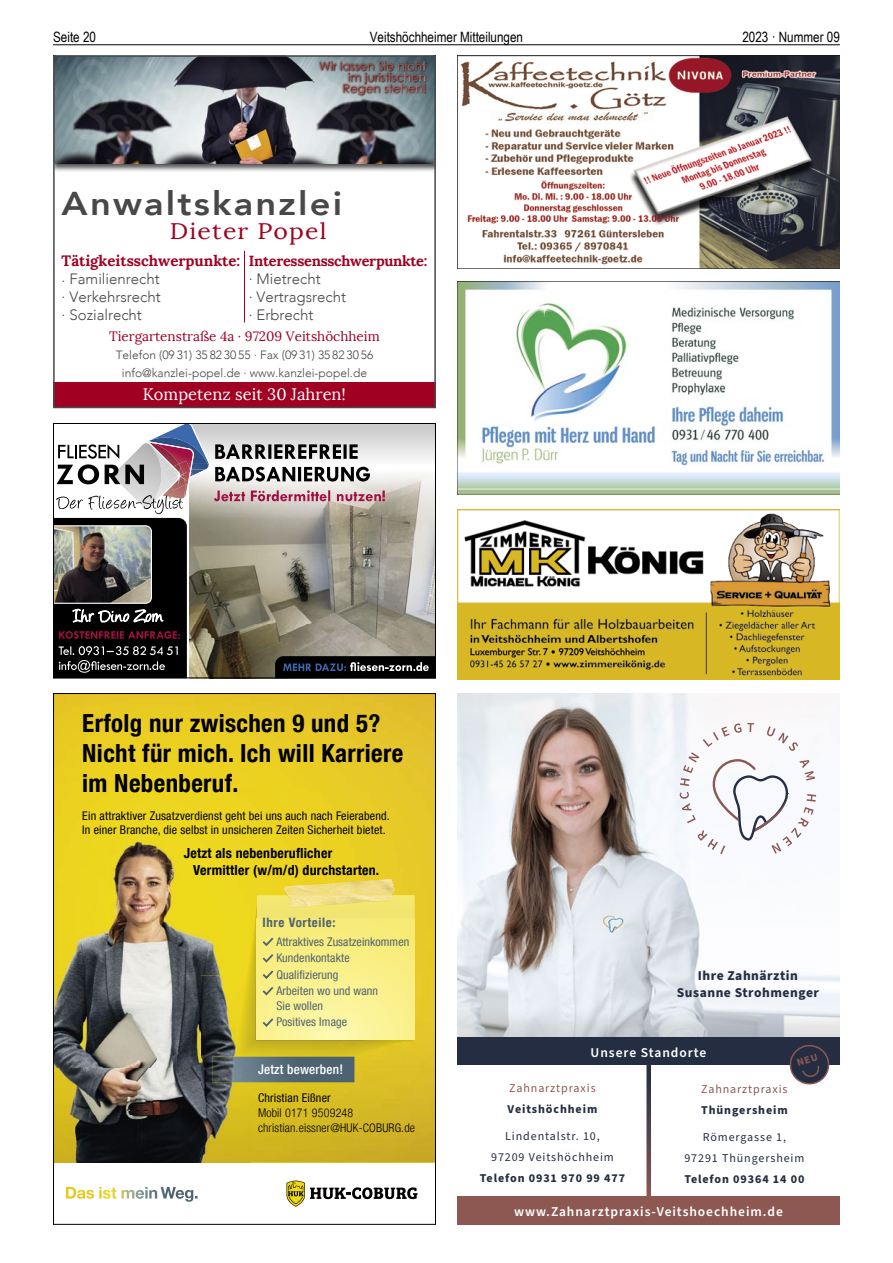
<style>
.page{position:relative;width:893px;height:1263px;background:#fff}
.page>*{position:absolute;margin:0;border:0;box-sizing:border-box;transform-origin:0 0}
.t1{font:800 33px "Avenir";letter-spacing:.06em;color:#484848;scale:1.1 1}
.t2{font:24.9px/30px "Helvetica Neuefor HUK 77 Bd Cn";letter-spacing:.015em;color:#000}
.t3{font:22.5px "Lora";letter-spacing:.05em;color:#a00022;scale:1.1 1}
.t4{font:16.5px "Lora";color:#fff}
.t5{font:300 15px/18px "Avenir";color:#484848;text-align:justify}
.t6{font:700 15px "Lora";color:#a00022}
.t7{font:700 14.55px "Lora";letter-spacing:-.02em;color:#a00022}
.t8{font:14.25px "Arial Narrow";color:#000}
.t9{font:13.8px/16.6px "Helvetica Neuefor HUK 77 Bd Cn";letter-spacing:.015em;color:#000}
.t10{font:600 13.5px "Source Sans Pro";letter-spacing:.07em;color:#fff}
.t11{font:13.5px "Lora";color:#a00022}
.t12{font:700 13.5px/16.5px "Source Sans Pro";letter-spacing:.04em;color:#242d41;text-align:center}
.t13{font:13.2px "Helvetica Neuefor HUK 67 Md Cn";letter-spacing:.015em;color:#fff}
.t14{font:12.9px "Helvetica Neuefor HUK 77 Bd Cn";letter-spacing:.045em;color:#4f6371}
.t15{font:12px/14.4px "Helvetica Neuefor HUK 57 Cn";letter-spacing:.015em;color:#000}
.t16{font:12px/16.4px "Helvetica Neuefor HUK 57 Cn";letter-spacing:.01em;color:#4f6371}
.t17{font:300 12px/18px "Avenir";color:#484848;text-align:center}
.t18{font:12px/21px "Source Sans Pro";letter-spacing:.075em;color:#242d41;text-align:center}
.t19{font:700 12px "Source Sans Pro";letter-spacing:.075em;color:#242d41}
.t20{font:12px/15px "Helvetica Neuefor HUK 47 Lt Cn";letter-spacing:.015em;color:#000}
.t21{font:12px "Source Sans Pro";letter-spacing:.075em;color:#8d5852}
</style>
<div class="page">
<hr style="left:53px;top:44px;width:787px;height:1px;background:#000">
<img style="left:56px;top:164px;width:377px;height:7px">
<img style="left:56px;top:58px;width:377px;height:106px">
<hr style="left:244px;top:251px;width:1px;height:71px;background:#a00022">
<div style="left:53px;top:383px;width:383px;height:25px;background:#a00022"></div>
<div style="left:53px;top:55px;width:383px;height:353px;border:2px solid #484848"></div>
<img style="left:457px;top:55px;width:383px;height:213px">
<img style="left:457px;top:282px;width:383px;height:212px">
<svg style="left:66px;top:1187px;width:127px;height:15px"></svg>
<img style="left:55px;top:695px;width:379px;height:280px">
<img style="left:250px;top:975px;width:184px;height:187px">
<svg style="left:287px;top:1180px;width:130px;height:27px"></svg>
<img style="left:250px;top:895px;width:7px;height:7px">
<img style="left:250px;top:1056px;width:163px;height:1px">
<img style="left:250px;top:1055px;width:163px;height:1px">
<img style="left:250px;top:1054px;width:163px;height:1px">
<img style="left:250px;top:1053px;width:162px;height:1px">
<img style="left:250px;top:909px;width:7px;height:50px">
<img style="left:251px;top:911px;width:1px;height:64px">
<img style="left:252px;top:913px;width:1px;height:62px">
<img style="left:253px;top:915px;width:4px;height:60px">
<img style="left:254px;top:918px;width:3px;height:57px">
<img style="left:255px;top:921px;width:2px;height:54px">
<img style="left:255px;top:975px;width:131px;height:67px">
<svg style="left:257px;top:919px;width:158px;height:121px;background:#f9f08a"></svg>
<div style="left:257px;top:895px;width:158px;height:24px;background:#f1e571"></div>
<img style="left:283px;top:880px;width:1px;height:12px">
<svg style="left:284px;top:879px;width:111px;height:28px;background:#efdd77"></svg>
<svg style="left:250px;top:1057px;width:104px;height:25px;background:#536876"></svg>
<img style="left:53px;top:1162px;width:197px;height:1px">
<img style="left:55px;top:816px;width:195px;height:346px">
<img style="left:237px;top:975px;width:1px;height:82px">
<img style="left:247px;top:959px;width:1px;height:16px">
<img style="left:238px;top:975px;width:1px;height:82px">
<img style="left:239px;top:975px;width:1px;height:81px">
<img style="left:240px;top:975px;width:10px;height:80px">
<img style="left:241px;top:975px;width:1px;height:79px">
<img style="left:242px;top:975px;width:1px;height:78px">
<img style="left:243px;top:975px;width:7px;height:77px">
<svg style="left:248px;top:959px;width:3px;height:17px"></svg>
<img style="left:244px;top:977px;width:6px;height:74px">
<img style="left:245px;top:983px;width:5px;height:67px">
<img style="left:246px;top:988px;width:4px;height:61px">
<img style="left:247px;top:996px;width:3px;height:52px">
<img style="left:248px;top:1005px;width:2px;height:41px">
<svg style="left:249px;top:1016px;width:2px;height:29px"></svg>
<svg style="left:241px;top:877px;width:14px;height:2px"></svg>
<img style="left:212px;top:1057px;width:38px;height:25px">
<svg style="left:261px;top:936px;width:14px;height:61px"></svg>
<svg style="left:261px;top:1016px;width:14px;height:12px"></svg>
<img style="left:55px;top:425px;width:379px;height:251px">
<div style="left:53px;top:423px;width:383px;height:255px;border:1px solid #000"></div>
<img style="left:457px;top:693px;width:383px;height:310px">
<svg style="left:680px;top:723px;width:136px;height:131px"></svg>
<div style="left:457px;top:1003px;width:383px;height:111px;background:#000;opacity:.14"></div>
<div style="left:457px;top:1037px;width:383px;height:73px;background:#242d41"></div>
<div style="left:457px;top:1065px;width:383px;height:131px;background:#fff"></div>
<svg style="left:646px;top:1065px;width:5px;height:131px"></svg>
<div style="left:457px;top:1196px;width:383px;height:29px;background:#8d5852"></div>
<img style="left:457px;top:509px;width:383px;height:170px">
<svg style="left:789px;top:1044px;width:41px;height:41px"></svg>
<p class="t8" style="left:53px;top:27px;width:44px">Seite 20</p>
<p class="t8" style="left:370px;top:27px;width:155px">Veitshöchheimer Mitteilungen</p>
<p class="t8" style="left:742px;top:27px;width:99px">2023 · Nummer 09</p>
<h1 class="t1" style="left:62px;top:177px;width:256px">Anwaltskanzlei</h1>
<h3 class="t3" style="left:170px;top:218px;width:144px">Dieter Popel</h3>
<p class="t6" style="left:62px;top:250px;width:180px">Tätigkeitsschwerpunkte:</p>
<p class="t5" style="left:62px;top:269px;width:101px">· Familienrecht · Verkehrsrecht · Sozialrecht</p>
<p class="t11" style="left:109px;top:328px;width:272px">Tiergartenstraße 4a · 97209 Veitshöchheim</p>
<p class="t17" style="left:116px;top:346px;width:259px">Telefon (09 31) 35 82 30 55 · Fax (09 31) 35 82 30 56 info@kanzlei-popel.de · www.kanzlei-popel.de</p>
<h3 class="t4" style="left:143px;top:385px;width:205px">Kompetenz seit 30 Jahren!</h3>
<p class="t7" style="left:249px;top:251px;width:180px">Interessensschwerpunkte:</p>
<p class="t5" style="left:249px;top:269px;width:99px;text-align:left">· Mietrecht<br>· Vertragsrecht · Erbrecht</p>
<h2 class="t2" style="left:82px;top:708px;width:323px">Erfolg nur zwischen 9 und 5?<br>Nicht für mich. Ich will Karriere im Nebenberuf.</h2>
<p class="t15" style="left:82px;top:808px;width:309px">Ein attraktiver Zusatzverdienst geht bei uns auch nach Feierabend.<br>In einer Branche, die selbst in unsicheren Zeiten Sicherheit bietet.</p>
<p class="t9" style="left:193px;top:845px;width:188px;text-indent:-9px">Jetzt als nebenberuflicher<br>Vermittler (w/m/d) durchstarten.</p>
<p class="t14" style="left:263px;top:915px;width:74px">Ihre Vorteile:</p>
<p class="t16" style="left:276px;top:933px;width:134px">Attraktives Zusatzeinkommen<br>Kundenkontakte<br>Qualifizierung<br>Arbeiten wo und wann</p>
<p class="t16" style="left:276px;top:997px;width:72px">Sie wollen<br>Positives Image</p>
<p class="t13" style="left:258px;top:1061px;width:86px">Jetzt bewerben!</p>
<p class="t15" style="left:258px;top:1090px;width:74px">Christian Eißner</p>
<p class="t20" style="left:258px;top:1105px;width:158px">Mobil 0171 9509248 christian.eissner@HUK-COBURG.de</p>
<p class="t12" style="left:677px;top:968px;width:144px">Ihre Zahnärztin<br>Susanne Strohmenger</p>
<p class="t10" style="left:591px;top:1043px;width:117px">Unsere Standorte</p>
<p class="t21" style="left:509px;top:1080px;width:88px">Zahnarztpraxis</p>
<p class="t19" style="left:508px;top:1101px;width:91px">Veitshöchheim</p>
<p class="t18" style="left:491px;top:1126px;width:124px">Lindentalstr. 10,<br>97209 Veitshöchheim</p>
<p class="t19" style="left:480px;top:1170px;width:147px">Telefon 0931 970 99 477</p>
<p class="t21" style="left:701px;top:1081px;width:88px">Zahnarztpraxis</p>
<p class="t19" style="left:701px;top:1102px;width:88px">Thüngersheim</p>
<p class="t18" style="left:684px;top:1127px;width:121px">Römergasse 1,<br>97291 Thüngersheim</p>
<p class="t19" style="left:684px;top:1171px;width:122px">Telefon 09364 14 00</p>
<p class="t10" style="left:514px;top:1202px;width:270px">www.Zahnarztpraxis-Veitshoechheim.de</p>
</div>
